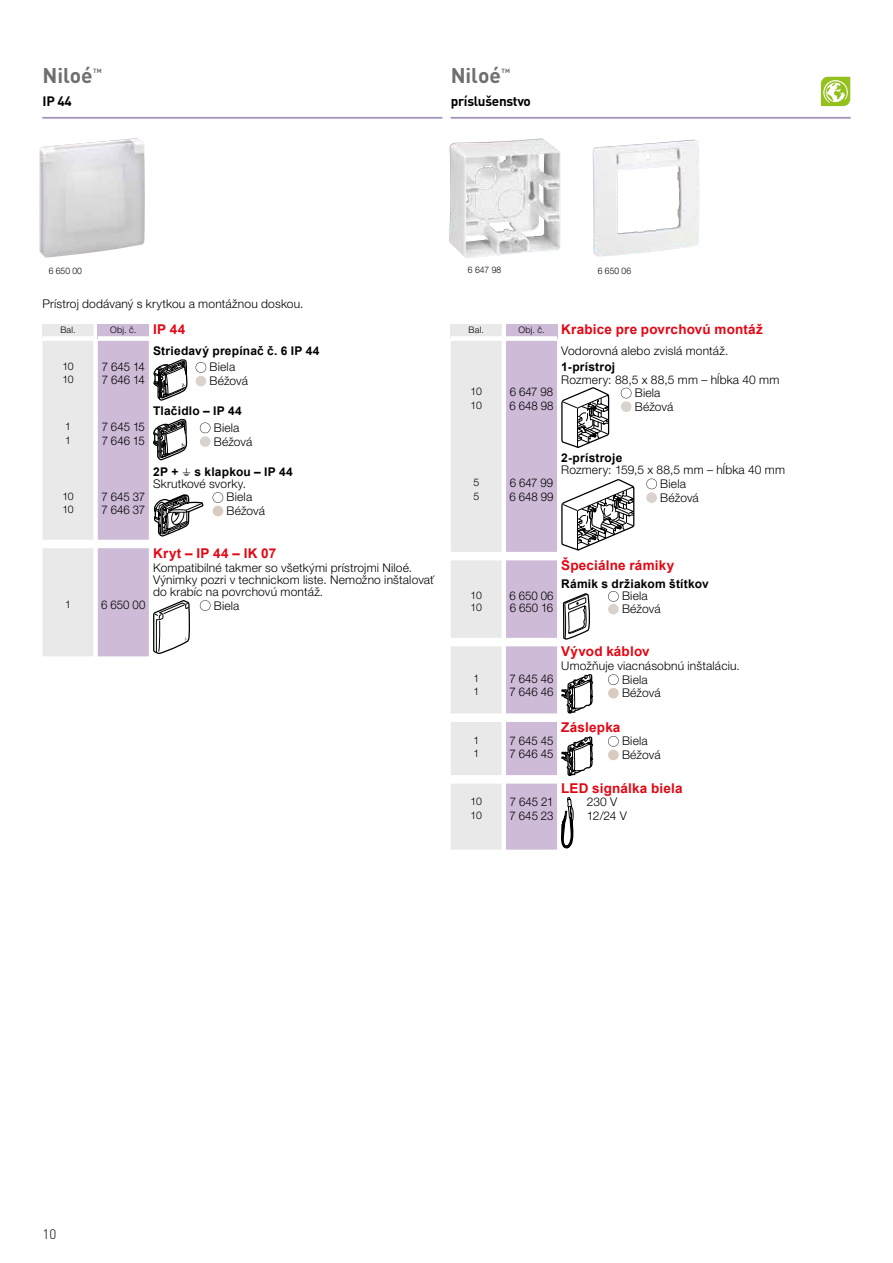
<style>
.page{position:relative;width:893px;height:1263px;background:#fff}
.page>*{position:absolute;margin:0;border:0;box-sizing:border-box;transform-origin:0 0}
.t1{font:700 21px "DIN Pro";color:#706f6f}
.t2{font:700 13.5px "Arial";letter-spacing:.015em;color:#e30613}
.t3{font:700 13.5px "DIN Pro";letter-spacing:-.02em;color:#000}
.t4{font:300 13.5px "DIN Pro";color:#000}
.t5{font:300 12px/12px "Helvetica Neue LT Pro";letter-spacing:.015em;color:#000}
.t6{font:300 12px "Helvetica Neue LT Pro";letter-spacing:.015em;color:#000;scale:.95 1}
.t7{font:700 12px "Arial";letter-spacing:.02em;color:#000}
.t8{font:300 10.5px "Helvetica Neue LT Pro";letter-spacing:-.04em;color:#000}
.t9{font:300 9px "Helvetica Neue LT Pro";color:#000;scale:.95 1}
.t10{font:300 9px "Helvetica Neue LT Pro";color:#000}
.t11{font:700 6.15px "DIN Pro";color:#6d6d6c}
.s1{font-family:"Arial";font-weight:700;font-size:13.5px;color:#e30613}
.s2{font-family:"Legrand 2007";font-weight:400}
.s3{font-family:"Helvetica Neue LT Pro";font-weight:300;font-size:9px;color:#000}
</style>
<div class="page">
<img style="left:449px;top:139px;width:112px;height:119px">
<img style="left:40px;top:138px;width:105px;height:119px">
<img style="left:593px;top:140px;width:107px;height:117px">
<svg style="left:43px;top:324px;width:181px;height:216px"></svg>
<svg style="left:43px;top:548px;width:168px;height:108px"></svg>
<svg style="left:451px;top:324px;width:206px;height:228px"></svg>
<svg style="left:451px;top:560px;width:168px;height:80px"></svg>
<svg style="left:451px;top:646px;width:168px;height:67px"></svg>
<svg style="left:451px;top:722px;width:168px;height:54px"></svg>
<svg style="left:451px;top:784px;width:123px;height:66px;background:#d8d1dc"></svg>
<svg style="left:821px;top:77px;width:29px;height:29px"></svg>
<hr style="left:43px;top:117px;width:399px;height:1px;background:#a393bc">
<hr style="left:451px;top:117px;width:399px;height:1px;background:#a393bc">
<h1 class="t1" style="left:43px;top:58px;width:52px">Niloé</h1>
<p class="t11" style="left:93px;top:65px;width:10px">TM</p>
<p class="t3" style="left:43px;top:90px;width:31px">IP 44</p>
<h1 class="t1" style="left:451px;top:58px;width:52px">Niloé</h1>
<p class="t11" style="left:501px;top:65px;width:10px">TM</p>
<p class="t3" style="left:451px;top:90px;width:82px">príslušenstvo</p>
<p class="t9" style="left:49px;top:265px;width:37px">6 650 00</p>
<p class="t9" style="left:468px;top:265px;width:37px">6 647 98</p>
<p class="t9" style="left:598px;top:265px;width:37px">6 650 06</p>
<p class="t5" style="left:43px;top:298px;width:262px">Prístroj dodávaný s krytkou a montážnou doskou.</p>
<p class="t10" style="left:60px;top:325px;width:17px">Bal.</p>
<p class="t10" style="left:110px;top:325px;width:77px">Obj. č. <span class="s1">IP 44</span></p>
<p class="t7" style="left:153px;top:343px;width:168px">Striedavý prepínač č. 6 IP 44</p>
<p class="t8" style="left:62px;top:359px;width:13px">10</p>
<p class="t6" style="left:102px;top:359px;width:47px">7 645 14</p>
<p class="t5" style="left:210px;top:361px;width:27px">Biela</p>
<p class="t8" style="left:62px;top:373px;width:13px">10</p>
<p class="t6" style="left:102px;top:373px;width:47px">7 646 14</p>
<p class="t5" style="left:210px;top:375px;width:40px">Béžová</p>
<p class="t7" style="left:153px;top:403px;width:90px">Tlačidlo – IP 44</p>
<p class="t8" style="left:65px;top:420px;width:7px">1</p>
<p class="t6" style="left:102px;top:419px;width:47px">7 645 15</p>
<p class="t5" style="left:214px;top:421px;width:27px">Biela</p>
<p class="t8" style="left:65px;top:434px;width:7px">1</p>
<p class="t6" style="left:102px;top:433px;width:47px">7 646 15</p>
<p class="t5" style="left:214px;top:435px;width:40px">Béžová</p>
<p class="t7" style="left:153px;top:463px;width:141px">2P + <span class="s2">T</span> s klapkou – IP 44</p>
<p class="t5" style="left:153px;top:477px;width:95px">Skrutkové svorky.</p>
<p class="t8" style="left:62px;top:489px;width:13px">10</p>
<p class="t6" style="left:101px;top:489px;width:47px">7 645 37</p>
<p class="t5" style="left:227px;top:491px;width:27px">Biela</p>
<p class="t8" style="left:62px;top:503px;width:13px">10</p>
<p class="t6" style="left:102px;top:503px;width:47px">7 646 37</p>
<p class="t5" style="left:227px;top:505px;width:40px">Béžová</p>
<p class="t2" style="left:153px;top:544px;width:125px">Kryt – IP 44 – IK 07</p>
<p class="t5" style="left:153px;top:561px;width:283px">Kompatibilné takmer so všetkými prístrojmi Niloé.<br>Výnimky pozri v technickom liste. Nemožno inštalovať do krabíc na povrchovú montáž.</p>
<p class="t8" style="left:65px;top:597px;width:7px">1</p>
<p class="t6" style="left:101px;top:597px;width:48px">6 650 00</p>
<p class="t5" style="left:214px;top:599px;width:27px">Biela</p>
<p class="t10" style="left:469px;top:325px;width:17px">Bal.</p>
<p class="t2" style="left:518px;top:321px;width:246px"><span class="s3">Obj. č.</span> Krabice pre povrchovú montáž</p>
<p class="t5" style="left:561px;top:344px;width:169px">Vodorovná alebo zvislá montáž.</p>
<p class="t7" style="left:561px;top:359px;width:55px">1-prístroj</p>
<p class="t5" style="left:561px;top:373px;width:220px">Rozmery: 88,5 x 88,5 mm – hĺbka 40 mm</p>
<p class="t8" style="left:471px;top:385px;width:13px">10</p>
<p class="t6" style="left:510px;top:385px;width:47px">6 647 98</p>
<p class="t5" style="left:635px;top:387px;width:27px">Biela</p>
<p class="t8" style="left:471px;top:399px;width:13px">10</p>
<p class="t6" style="left:509px;top:398px;width:48px">6 648 98</p>
<p class="t5" style="left:635px;top:400px;width:40px">Béžová</p>
<p class="t7" style="left:561px;top:450px;width:63px">2-prístroje</p>
<p class="t5" style="left:561px;top:464px;width:225px">Rozmery: 159,5 x 88,5 mm – hĺbka 40 mm</p>
<p class="t8" style="left:473px;top:476px;width:7px">5</p>
<p class="t6" style="left:510px;top:476px;width:47px">6 647 99</p>
<p class="t5" style="left:660px;top:477px;width:27px">Biela</p>
<p class="t8" style="left:473px;top:490px;width:7px">5</p>
<p class="t6" style="left:509px;top:489px;width:48px">6 648 99</p>
<p class="t5" style="left:660px;top:491px;width:40px">Béžová</p>
<p class="t2" style="left:561px;top:557px;width:114px">Špeciálne rámiky</p>
<p class="t7" style="left:561px;top:576px;width:149px">Rámik s držiakom štítkov</p>
<p class="t8" style="left:471px;top:588px;width:13px">10</p>
<p class="t6" style="left:509px;top:588px;width:48px">6 650 06</p>
<p class="t5" style="left:622px;top:590px;width:27px">Biela</p>
<p class="t8" style="left:471px;top:601px;width:13px">10</p>
<p class="t6" style="left:510px;top:601px;width:47px">6 650 16</p>
<p class="t5" style="left:622px;top:603px;width:40px">Béžová</p>
<p class="t2" style="left:561px;top:642px;width:90px">Vývod káblov</p>
<p class="t5" style="left:561px;top:659px;width:180px">Umožňuje viacnásobnú inštaláciu.</p>
<p class="t8" style="left:473px;top:672px;width:7px">1</p>
<p class="t6" style="left:510px;top:671px;width:48px">7 645 46</p>
<p class="t5" style="left:622px;top:673px;width:27px">Biela</p>
<p class="t8" style="left:473px;top:685px;width:7px">1</p>
<p class="t6" style="left:510px;top:685px;width:48px">7 646 46</p>
<p class="t5" style="left:622px;top:687px;width:40px">Béžová</p>
<p class="t2" style="left:561px;top:718px;width:61px">Záslepka</p>
<p class="t8" style="left:473px;top:733px;width:7px">1</p>
<p class="t6" style="left:509px;top:733px;width:48px">7 645 45</p>
<p class="t5" style="left:622px;top:735px;width:27px">Biela</p>
<p class="t8" style="left:473px;top:747px;width:7px">1</p>
<p class="t6" style="left:510px;top:746px;width:48px">7 646 45</p>
<p class="t5" style="left:622px;top:749px;width:40px">Béžová</p>
<p class="t2" style="left:561px;top:780px;width:123px">LED signálka biela</p>
<p class="t8" style="left:471px;top:795px;width:13px">10</p>
<p class="t6" style="left:510px;top:795px;width:47px">7 645 21</p>
<p class="t5" style="left:587px;top:796px;width:32px">230 V</p>
<p class="t8" style="left:471px;top:809px;width:13px">10</p>
<p class="t6" style="left:510px;top:808px;width:48px">7 645 23</p>
<p class="t5" style="left:587px;top:809px;width:42px">12/24 V</p>
<p class="t4" style="left:43px;top:1224px;width:15px">10</p>
</div>
